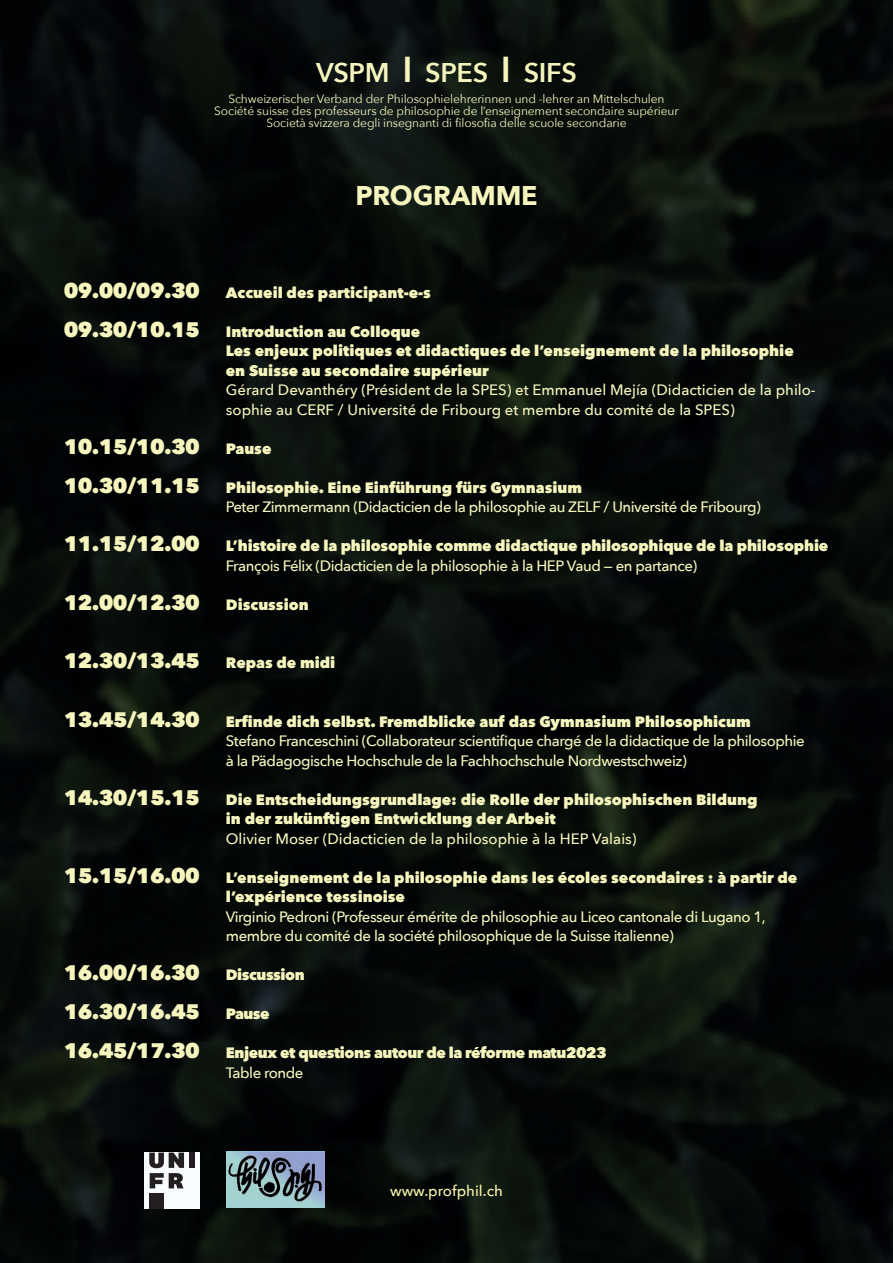
<style>
.page{position:relative;width:893px;height:1263px;background:#fff}
.page>*{position:absolute;margin:0;border:0;box-sizing:border-box;transform-origin:0 0}
.t1{font:600 27px "Avenir Next";letter-spacing:-.01em;color:#f5f5bd}
.t2{font:700 27px "Avenir Next";letter-spacing:-.01em;color:#f5f5bd}
.t3{font:800 21px/39px "Avenir Next";letter-spacing:-.03em;color:#f5f5bd}
.t4{font:800 15px/19.5px "Avenir Next";color:#f5f5bd}
.t5{font:500 15px/19.5px "Avenir Next";letter-spacing:-.03em;color:#f5f5bd}
.t6{font:500 15px/19.5px "Avenir Next";color:#f5f5bd}
.t7{font:800 15px/19.5px "Avenir Next";letter-spacing:-.03em;color:#f5f5bd}
.t8{font:500 15px "Avenir Next";color:#f7f5ab}
.t9{font:12px/12px "Avenir Next";letter-spacing:-.01em;color:#f5f5bd;text-align:center}
.s1{font-size:36px}
.s2{font-size:21px}
.s3{font-size:15px}
.s4{font-weight:800;font-size:21px}
.s5{font-weight:800}
.s6{font-weight:500}
</style>
<div class="page">
<img style="left:0;top:0;width:893px;height:1263px">
<img style="left:227px;top:1151px;width:97px;height:56px">
<div style="left:144px;top:1152px;width:56px;height:56px;background:#f9fcfe"></div>
<div style="left:189px;top:1152px;width:6px;height:16px;background:#231f20"></div>
<div style="left:149px;top:1193px;width:15px;height:16px;background:#231f20"></div>
<svg style="left:149px;top:1152px;width:35px;height:36px"></svg>
<h1 class="t1" style="left:316px;top:49px;width:262px">VSPM <span class="s1">I</span> SPES <span class="s1">I</span> SIFS</h1>
<p class="t9" style="left:214px;top:92px;width:466px">Schweizerischer Verband der Philosophielehrerinnen und -lehrer an Mittelschulen<br>Société suisse des professeurs de philosophie de l’enseignement secondaire supérieur<br>Società svizzera degli insegnanti di filosofia delle scuole secondarie</p>
<h1 class="t2" style="left:355px;top:172px;width:184px">PROGRAMME</h1>
<p class="t4" style="left:64px;top:283px;width:368px"><span class="s2">09.00/09.30</span> Accueil des participant-e-s</p>
<p class="t4" style="left:226px;top:321px;width:569px;text-indent:-162px"><span class="s2">09.30/10.15</span> Introduction au Colloque<br>Les enjeux politiques et didactiques de l’enseignement de la philosophie en Suisse au secondaire supérieur</p>
<p class="t6" style="left:226px;top:380px;width:591px">Gérard Devanthéry (Président de la SPES) et Emmanuel Mejía (Didacticien de la philo&shy;sophie au CERF / Université de Fribourg et membre du comité de la SPES)</p>
<h2 class="t3" style="left:64px;top:427px;width:209px">10.15/10.30 <span class="s3">Pause</span></h2>
<p class="t5" style="left:226px;top:477px;width:537px;text-indent:-162px"><span class="s4">10.30/11.15</span> <span class="s5">Philosophie. Eine Einführung fürs Gymnasium<br></span>Peter Zimmermann (Didacticien de la philosophie au ZELF / Université de Fribourg)</p>
<p class="t4" style="left:226px;top:536px;width:604px;text-indent:-162px"><span class="s2">11.15/12.00</span> L’histoire de la philosophie comme didactique philosophique de la philosophie<br><span class="s6">François Félix (Didacticien de la philosophie à la HEP Vaud — en partance)</span></p>
<h2 class="t3" style="left:64px;top:583px;width:246px">12.00/12.30 <span class="s3">Discussion</span></h2>
<h2 class="t3" style="left:64px;top:641px;width:273px">12.30/13.45 <span class="s3">Repas de midi</span></h2>
<p class="t5" style="left:226px;top:711px;width:580px;text-indent:-162px"><span class="s4">13.45/14.30</span> <span class="s5">Erfinde dich selbst. Fremdblicke auf das Gymnasium Philosophicum<br></span>Stefano Franceschini (Collaborateur scientifique chargé de la didactique de la philosophie à la Pädagogische Hochschule de la Fachhochschule Nordwestschweiz)</p>
<p class="t4" style="left:226px;top:789px;width:533px;text-indent:-162px"><span class="s2">14.30/15.15</span> Die Entscheidungsgrundlage: die Rolle der philosophischen Bildung in der zukünftigen Entwicklung der Arbeit</p>
<p class="t6" style="left:226px;top:828px;width:412px">Olivier Moser (Didacticien de la philosophie à la HEP Valais)</p>
<p class="t4" style="left:226px;top:867px;width:573px;text-indent:-162px"><span class="s2">15.15/16.00</span> L’enseignement de la philosophie dans les écoles secondaires : à partir de l’expérience tessinoise</p>
<p class="t5" style="left:226px;top:906px;width:541px">Virginio Pedroni (Professeur émérite de philosophie au Liceo cantonale di Lugano 1, membre du comité de la société philosophique de la Suisse italienne)</p>
<h2 class="t3" style="left:64px;top:953px;width:242px">16.00/16.30 <span class="s3">Discussion<br></span>16.30/16.45 <span class="s3">Pause</span></h2>
<p class="t7" style="left:226px;top:1043px;width:382px;text-indent:-162px"><span class="s2">16.45/17.30</span> Enjeux et questions autour de la réforme matu2023<br><span class="s6">Table ronde</span></p>
<p class="t8" style="left:390px;top:1178px;width:114px">www.profphil.ch</p>
</div>
